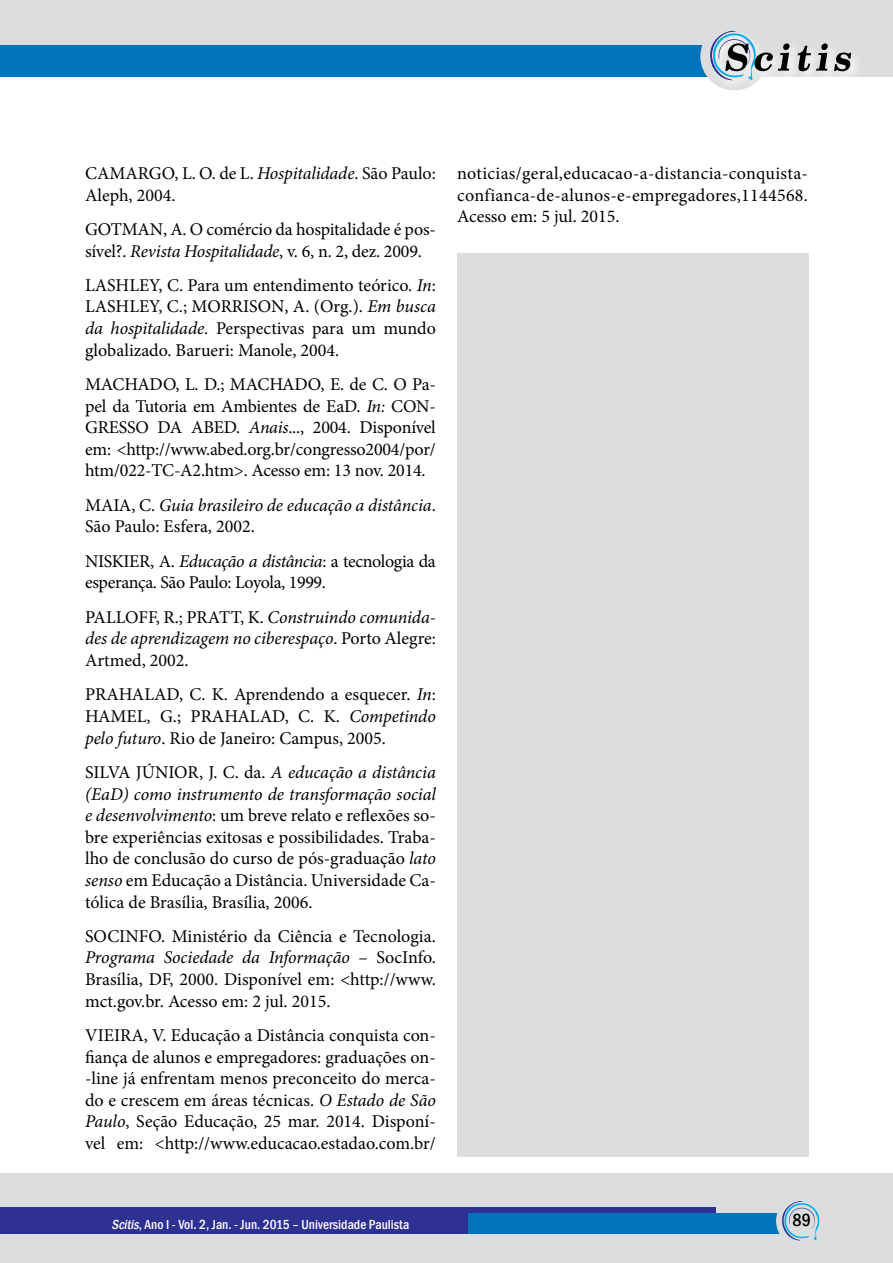
<style>
.page{position:relative;width:893px;height:1263px;background:#fff}
.page>*{position:absolute;margin:0;border:0;box-sizing:border-box;transform-origin:0 0}
.t1{font:18px/21.6px "Minion Pro";color:#000;text-align:justify}
.t2{font:italic 18px/21.6px "Minion Pro";letter-spacing:-.005em;color:#000}
.t3{font:18px/21.6px "Minion Pro";letter-spacing:-.02em;color:#000}
.t4{font:500 condensed 18px "Franklin Gothic";color:#000}
.t5{font:500 condensed 13.5px "Franklin Gothic";color:#fff}
.s1{font-style:italic}
.s2{font-style:normal}
</style>
<div class="page">
<div style="left:0;top:0;width:893px;height:77px;background:#dcddde"></div>
<div style="left:0;top:45px;width:733px;height:32px;background:#0073bc"></div>
<div style="left:0;top:1174px;width:893px;height:89px;background:#dcddde"></div>
<div style="left:0;top:1208px;width:715px;height:26px;background:#2e3092"></div>
<div style="left:468px;top:1214px;width:312px;height:20px;background:#0073bc"></div>
<div style="left:700px;top:22px;width:68px;height:68px;background:#dcddde;border-radius:50%"></div>
<svg style="left:776px;top:1201px;width:44px;height:40px"></svg>
<div style="left:706px;top:27px;width:158px;height:66px;background:#fff;opacity:.75"></div>
<svg style="left:834px;top:53px;width:17px;height:18px"></svg>
<svg style="left:798px;top:43px;width:30px;height:28px"></svg>
<svg style="left:709px;top:30px;width:81px;height:50px"></svg>
<div style="left:457px;top:253px;width:351px;height:904px;background:#dcddde"></div>
<p class="t1" style="left:85px;top:162px;width:352px">CAMARGO, L. O. de L. <span class="s1">Hospitalidade</span>. São Paulo:<br>Aleph, 2004.</p>
<p class="t1" style="left:85px;top:218px;width:352px">GOTMAN, A. O comércio da hospitalidade é pos&shy;sível?. <span class="s1">Revista Hospitalidade</span>, v. 6, n. 2, dez. 2009.</p>
<p class="t1" style="left:85px;top:274px;width:352px">LASHLEY, C. Para um entendimento teórico. <span class="s1">In</span>:<br>LASHLEY, C.; MORRISON, A. (Org.). <span class="s1">Em busca da hospitalidade</span>. Perspectivas para um mundo globalizado. Barueri: Manole, 2004.</p>
<p class="t1" style="left:85px;top:374px;width:352px">MACHADO, L. D.; MACHADO, E. de C. O Pa&shy;pel da Tutoria em Ambientes de EaD. <span class="s1">In:</span> CON-GRESSO DA ABED. <span class="s1">Anais</span>..., 2004. Disponível em: &lt;http://www.abed.org.br/congresso2004/por/ htm/022-TC-A2.htm&gt;. Acesso em: 13 nov. 2014.</p>
<p class="t2" style="left:85px;top:494px;width:352px"><span class="s2">MAIA, C.</span> Guia brasileiro de educação a distância<span class="s2">.<br>São Paulo: Esfera, 2002.</span></p>
<p class="t3" style="left:85px;top:550px;width:352px">NISKIER, A. <span class="s1">Educação a distância</span>: a tecnologia da esperança. São Paulo: Loyola, 1999.</p>
<p class="t2" style="left:85px;top:606px;width:352px;text-align:justify"><span class="s2">PALLOFF, R.; PRATT, K.</span> Construindo comunida&shy;des de aprendizagem no ciberespaço<span class="s2">. Porto Alegre:<br>Artmed, 2002.</span></p>
<p class="t1" style="left:85px;top:684px;width:352px">PRAHALAD, C. K. Aprendendo a esquecer. <span class="s1">In</span>:<br>HAMEL, G.; PRAHALAD, C. K. <span class="s1">Competindo pelo futuro</span>. Rio de Janeiro: Campus, 2005.</p>
<p class="t1" style="left:85px;top:761px;width:352px">SILVA JÚNIOR, J. C. da. <span class="s1">A educação a distância (EaD) como instrumento de transformação social e desenvolvimento</span>: um breve relato e reflexões so&shy;bre experiências exitosas e possibilidades. Traba&shy;lho de conclusão do curso de pós-graduação <span class="s1">lato senso</span> em Educação a Distância. Universidade Ca&shy;tólica de Brasília, Brasília, 2006.</p>
<p class="t1" style="left:85px;top:925px;width:352px">SOCINFO. Ministério da Ciência e Tecnologia.<br><span class="s1">Programa Sociedade da Informação</span> – SocInfo.<br>Brasília, DF, 2000. Disponível em: &lt;http://www. mct.gov.br. Acesso em: 2 jul. 2015.</p>
<p class="t1" style="left:85px;top:1024px;width:352px">VIEIRA, V. Educação a Distância conquista con&shy;fiança de alunos e empregadores: graduações on--line já enfrentam menos preconceito do merca&shy;do e crescem em áreas técnicas. <span class="s1">O Estado de São Paulo</span>, Seção Educação, 25 mar. 2014. Disponí&shy;vel em: &lt;http://www.educacao.estadao.com.br/</p>
<p class="t1" style="left:457px;top:163px;width:352px">noticias/geral,educacao-a-distancia-conquista&shy;confianca-de-alunos-e-empregadores,1144568.<br>Acesso em: 5 jul. 2015.</p>
<p class="t5" style="left:111px;top:1215px;width:299px"><span class="s1">Scitis</span>, Ano I - Vol. 2, Jan. - Jun. 2015 – Universidade Paulista</p>
<p class="t4" style="left:793px;top:1208px;width:20px">89</p>
</div>
